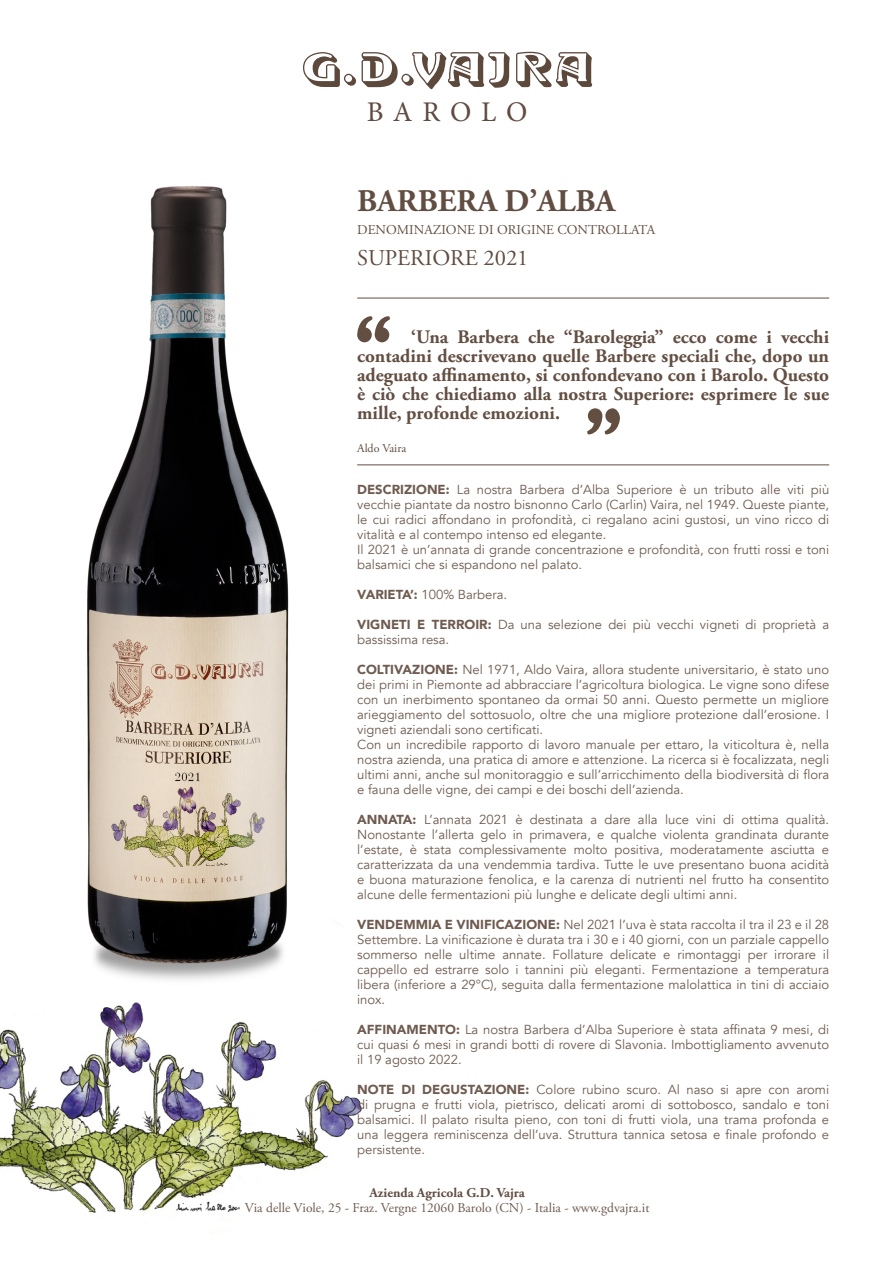
<style>
.page{position:relative;width:893px;height:1263px;background:#fff}
.page>*{position:absolute;margin:0;border:0;box-sizing:border-box;transform-origin:0 0}
.t1{font:700 31.5px "Adobe Garamond Pro";color:#614d41}
.t2{font:28.5px "Minion Pro";letter-spacing:.34em;color:#604b40}
.t3{font:22.5px "Adobe Garamond Pro";color:#614d41}
.t4{font:700 19.05px/19px "Adobe Garamond Pro";color:#634e42;text-align:justify}
.t5{font:13.5px "Adobe Garamond Pro";color:#6f5b4f}
.t6{font:13.5px "Adobe Garamond Pro";color:#614d41}
.t7{font:700 13.5px "Adobe Garamond Pro";color:#634e42}
.t8{font:13.05px/15px "Avenir";color:#6f5b4f;text-align:justify}
.t9{font:12px "Adobe Garamond Pro";color:#634e42}
.s1{font-weight:900}
</style>
<div class="page">
<img style="left:0;top:1002px;width:376px;height:231px">
<img style="left:87px;top:186px;width:424px;height:794px">
<svg style="left:357px;top:315px;width:34px;height:27px"></svg>
<hr style="left:357px;top:464px;width:472px;height:1px;background:#634e42">
<hr style="left:357px;top:298px;width:472px;height:1px;background:#634e42">
<svg style="left:587px;top:408px;width:33px;height:27px"></svg>
<svg style="left:516px;top:52px;width:76px;height:35px"></svg>
<svg style="left:303px;top:52px;width:207px;height:37px"></svg>
<h2 class="t2" style="left:367px;top:92px;width:162px">BAROLO</h2>
<h1 class="t1" style="left:357px;top:183px;width:260px">BARBERA D’ALBA</h1>
<p class="t6" style="left:357px;top:221px;width:299px">DENOMINAZIONE DI ORIGINE CONTROLLATA</p>
<h3 class="t3" style="left:357px;top:245px;width:173px">SUPERIORE 2021</h3>
<p class="t4" style="left:357px;top:328px;width:473px;text-indent:54px">‘Una Barbera che “Baroleggia” ecco come i vecchi contadini descrivevano quelle Barbere speciali che, dopo un adeguato affinamento, si confondevano con i Barolo. Questo è ciò che chiediamo alla nostra Superiore: esprimere le sue mille, profonde emozioni.</p>
<p class="t9" style="left:357px;top:441px;width:51px">Aldo Vaira</p>
<p class="t8" style="left:357px;top:482px;width:474px;text-align:left"><span class="s1">DESCRIZIONE:</span> La nostra Barbera d’Alba Superiore è un tributo alle viti più vecchie piantate da nostro bisnonno Carlo (Carlin) Vaira, nel 1949. Queste piante, le cui radici affondano in profondità, ci regalano acini gustosi, un vino ricco di vitalità e al contempo intenso ed elegante.<br>Il 2021 è un’annata di grande concentrazione e profondità, con frutti rossi e toni balsamici che si espandono nel palato.</p>
<p class="t8" style="left:357px;top:587px;width:151px"><span class="s1">VARIETA’:</span> 100% Barbera.</p>
<p class="t8" style="left:357px;top:617px;width:473px"><span class="s1">VIGNETI E TERROIR:</span> Da una selezione dei più vecchi vigneti di proprietà a bassissima resa.</p>
<p class="t8" style="left:357px;top:662px;width:474px;text-align:left"><span class="s1">COLTIVAZIONE:</span> Nel 1971, Aldo Vaira, allora studente universitario, è stato uno dei primi in Piemonte ad abbracciare l’agricoltura biologica. Le vigne sono difese con un inerbimento spontaneo da ormai 50 anni. Questo permette un migliore arieggiamento del sottosuolo, oltre che una migliore protezione dall’erosione. I vigneti aziendali sono certificati.<br>Con un incredibile rapporto di lavoro manuale per ettaro, la viticoltura è, nella nostra azienda, una pratica di amore e attenzione. La ricerca si è focalizzata, negli ultimi anni, anche sul monitoraggio e sull’arricchimento della biodiversità di flora e fauna delle vigne, dei campi e dei boschi dell’azienda.</p>
<p class="t8" style="left:357px;top:812px;width:474px"><span class="s1">ANNATA:</span> L’annata 2021 è destinata a dare alla luce vini di ottima qualità.<br>Nonostante l’allerta gelo in primavera, e qualche violenta grandinata durante l’estate, è stata complessivamente molto positiva, moderatamente asciutta e caratterizzata da una vendemmia tardiva. Tutte le uve presentano buona acidità e buona maturazione fenolica, e la carenza di nutrienti nel frutto ha consentito alcune delle fermentazioni più lunghe e delicate degli ultimi anni.</p>
<p class="t8" style="left:357px;top:917px;width:474px"><span class="s1">VENDEMMIA E VINIFICAZIONE:</span> Nel 2021 l’uva è stata raccolta il tra il 23 e il 28<br>Settembre. La vinificazione è durata tra i 30 e i 40 giorni, con un parziale cappello sommerso nelle ultime annate. Follature delicate e rimontaggi per irrorare il cappello ed estrarre solo i tannini più eleganti. Fermentazione a temperatura libera (inferiore a 29°C), seguita dalla fermentazione malolattica in tini di acciaio inox.</p>
<p class="t8" style="left:357px;top:1022px;width:473px"><span class="s1">AFFINAMENTO:</span> La nostra Barbera d’Alba Superiore è stata affinata 9 mesi, di cui quasi 6 mesi in grandi botti di rovere di Slavonia. Imbottigliamento avvenuto il 19 agosto 2022.</p>
<p class="t8" style="left:357px;top:1082px;width:474px"><span class="s1">NOTE DI DEGUSTAZIONE:</span> Colore rubino scuro. Al naso si apre con aromi di prugna e frutti viola, pietrisco, delicati aromi di sottobosco, sandalo e toni balsamici. Il palato risulta pieno, con toni di frutti viola, una trama profonda e una leggera reminiscenza dell’uva. Struttura tannica setosa e finale profondo e persistente.</p>
<p class="t7" style="left:369px;top:1185px;width:157px">Azienda Agricola G.D. Vajra</p>
<p class="t5" style="left:245px;top:1199px;width:406px">Via delle Viole, 25 - Fraz. Vergne 12060 Barolo (CN) - Italia - www.gdvajra.it</p>
</div>
